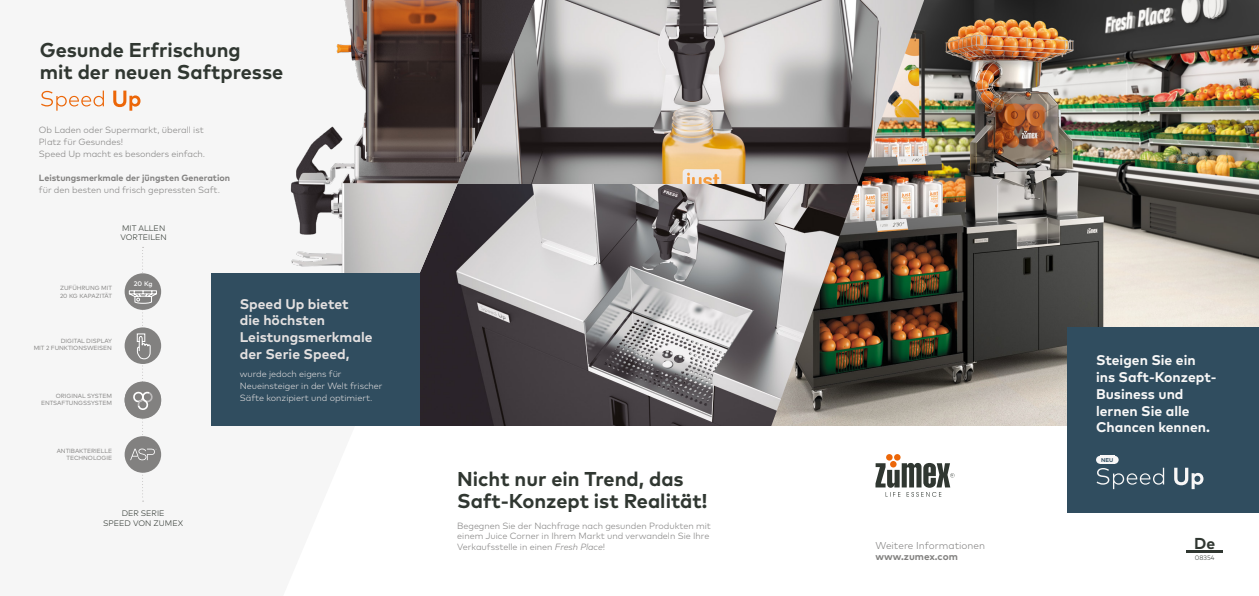
<style>
.page{position:relative;width:1259px;height:596px;background:#fff}
.page>*{position:absolute;margin:0;border:0;box-sizing:border-box;transform-origin:0 0}
.t1{font:700 20px/22px "Mark Pro";color:#303731}
.t2{font:700 15.8px "Mark Pro";color:#303731}
.t3{font:700 14px/16.8px "Mark Pro";color:#f8f7f7}
.t4{font:700 14px/16.8px "Mark Pro";color:#e3e0e0}
.t5{font:300 10px "Mark Pro";color:#828180}
.t6{font:700 10px "Mark Pro";color:#828180}
.t7{font:300 9px/12px "Mark Pro";letter-spacing:-.005em;color:#828180}
.t8{font:300 9px/12px "Mark Pro";letter-spacing:-.005em;color:#e3e0e0}
.t9{font:700 9px "Mark Pro";letter-spacing:-.005em;color:#828180}
.t10{font:300 8px/9.6px "Mark Pro";color:#303731}
.t11{font:500 6.6px "Mark Pro";color:#fff}
.t12{font:300 6.5px "Mark Pro";color:#303731}
.t13{font:6px/7.2px "Mark Pro";letter-spacing:-.005em;color:#828180;text-align:right}
.t14{font:700 5.6px "Mark Pro";color:#304d5f}
.s1{font-style:italic}
</style>
<div class="page">
<img style="left:535px;top:183px;width:236px;height:242px">
<img style="left:535px;top:0;width:236px;height:183px">
<svg style="left:124px;top:98px;width:411px;height:404px;fill:#f6f6f6"></svg>
<img style="left:224px;top:0;width:311px;height:361px">
<img style="left:771px;top:0;width:488px;height:425px">
<svg style="left:41px;top:90px;width:63px;height:21px"></svg>
<svg style="left:113px;top:90px;width:27px;height:21px"></svg>
<div style="left:1067px;top:327px;width:192px;height:185px;background:#304d5f"></div>
<svg style="left:875px;top:454px;width:79px;height:42px"></svg>
<svg style="left:1096px;top:467px;width:68px;height:22px"></svg>
<svg style="left:1174px;top:467px;width:29px;height:22px"></svg>
<div style="left:211px;top:273px;width:209px;height:152px;background:#304d5f"></div>
<div style="left:125px;top:436px;width:36px;height:36px;background:#828180;border-radius:50%"></div>
<div style="left:125px;top:327px;width:36px;height:37px;background:#828180;border-radius:50%"></div>
<div style="left:125px;top:382px;width:36px;height:36px;background:#828180;border-radius:50%"></div>
<div style="left:125px;top:273px;width:36px;height:37px;background:#828180;border-radius:50%"></div>
<svg style="left:129px;top:247px;width:28px;height:254px"></svg>
<hr style="left:1186px;top:550px;width:37px;height:2px;background:#303731">
<div style="left:1096px;top:455px;width:8px;height:8px;background:#f8f7f7;border-radius:50%"></div>
<div style="left:1110px;top:455px;width:8px;height:8px;background:#f8f7f7;border-radius:50%"></div>
<div style="left:1100px;top:455px;width:14px;height:8px;background:#f8f7f7"></div>
<h1 class="t1" style="left:40px;top:37px;width:245px">Gesunde Erfrischung<br>mit der neuen Saftpresse</h1>
<p class="t7" style="left:39px;top:123px;width:168px">Ob Laden oder Supermarkt, überall ist<br>Platz für Gesundes!<br>Speed Up macht es besonders einfach.</p>
<p class="t9" style="left:39px;top:171px;width:193px">Leistungsmerkmale der jüngsten Generation</p>
<p class="t7" style="left:39px;top:183px;width:183px">für den besten und frisch gepressten Saft.</p>
<p class="t10" style="left:120px;top:222px;width:48px">MIT ALLEN<br>VORTEILEN</p>
<p class="t13" style="left:60px;top:284px;width:54px;text-align:left">ZUFÜHRUNG MIT<br>20 KG KAPAZITÄT</p>
<p class="t11" style="left:134px;top:278px;width:20px">20 Kg</p>
<p class="t13" style="left:34px;top:337px;width:80px">DIGITAL DISPLAY<br>MIT 2 FUNKTIONSWEISEN</p>
<p class="t13" style="left:41px;top:392px;width:73px">ORIGINAL SYSTEM<br>ENTSAFTUNGSSYSTEM</p>
<p class="t13" style="left:57px;top:446px;width:57px">ANTIBAKTERIELLE<br>TECHNOLOGIE</p>
<p class="t10" style="left:103px;top:508px;width:82px;text-align:center">DER SERIE<br>SPEED VON ZUMEX</p>
<h3 class="t4" style="left:240px;top:294px;width:134px">Speed Up bietet<br>die höchsten<br>Leistungsmerkmale der Serie Speed,</h3>
<p class="t8" style="left:240px;top:366px;width:144px">wurde jedoch eigens für<br>Neueinsteiger in der Welt frischer<br>Säfte konzipiert und optimiert.</p>
<h1 class="t1" style="left:457px;top:465px;width:252px">Nicht nur ein Trend, das<br>Saft-Konzept ist Realität!</h1>
<p class="t7" style="left:457px;top:519px;width:255px;line-height:10.8px">Begegnen Sie der Nachfrage nach gesunden Produkten mit einem Juice Corner in Ihrem Markt und verwandeln Sie Ihre<br>Verkaufsstelle in einen <span class="s1">Fresh Place</span>!</p>
<p class="t5" style="left:875px;top:537px;width:111px">Weitere Informationen</p>
<p class="t6" style="left:875px;top:548px;width:84px">www.zumex.com</p>
<h3 class="t3" style="left:1096px;top:350px;width:122px">Steigen Sie ein ins Saft-Konzept-<br>Business und lernen Sie alle<br>Chancen kennen.</h3>
<p class="t14" style="left:1101px;top:455px;width:14px">NEU</p>
<h2 class="t2" style="left:1194px;top:530px;width:23px">De</h2>
<p class="t12" style="left:1195px;top:552px;width:21px">08354</p>
</div>
